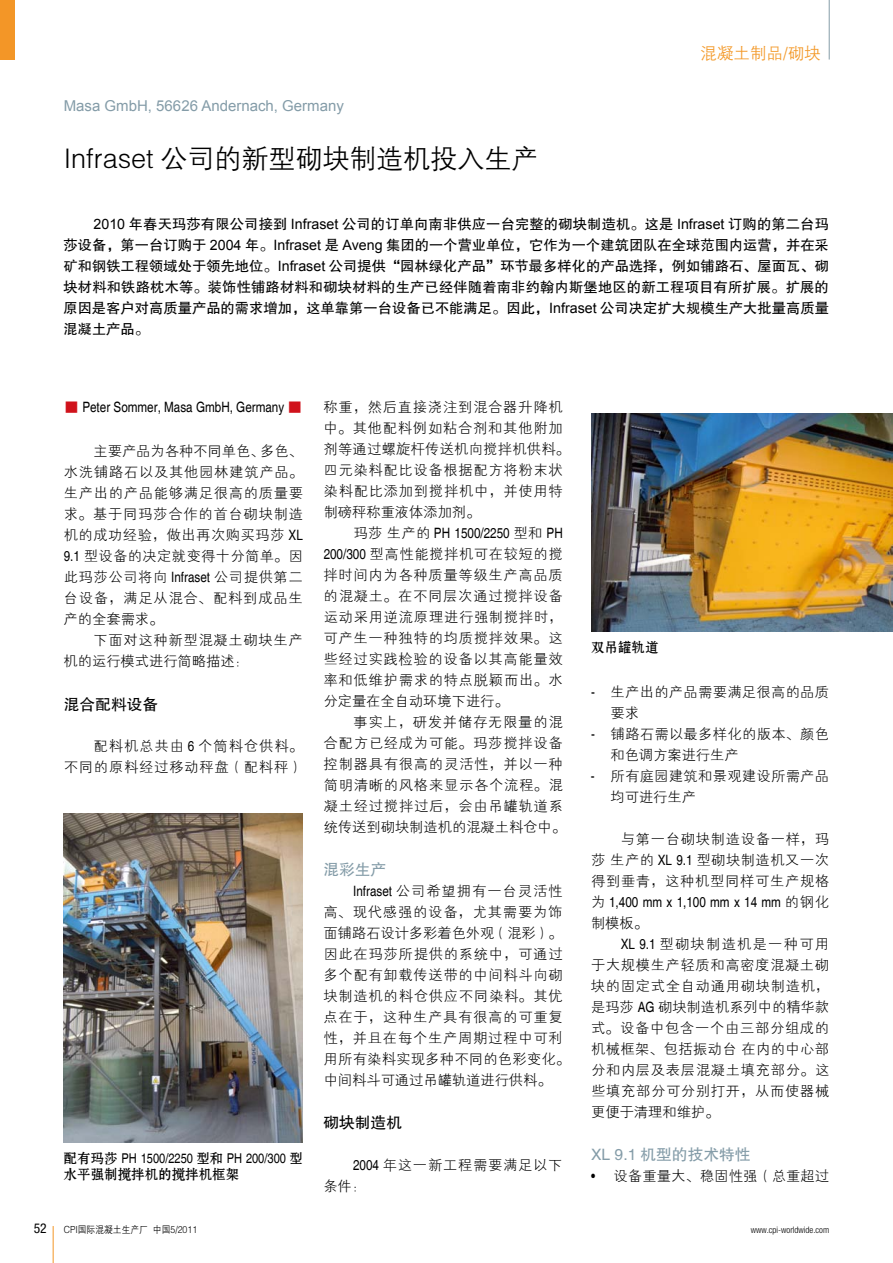
<style>
.page{position:relative;width:893px;height:1263px;background:#fff}
.page>*{position:absolute;margin:0;border:0;box-sizing:border-box;transform-origin:0 0}
.t1{font:27px "FZZDXJW GB1 0";color:#000}
.t2{font:16.5px "FZZDXJW GB1 0";color:#f39827}
.t3{font:15.75px "FZHTJW GB1 0";color:#849ca8}
.t4{font:15.75px "FZHTJW GB1 0";color:#000}
.t5{font:15px "Arial";color:#849ca8}
.t6{font:14.25px/21px "FZXH1 JW GB1 0";letter-spacing:.05em;color:#000}
.t7{font:14.25px/21px "FZHTJW GB1 0";letter-spacing:.005em;color:#000;text-align:justify}
.t8{font:condensed 14.25px "Helvetica";color:#000}
.t9{font:14.25px/21px "FZXH1 JW GB1 0";letter-spacing:.025em;color:#000}
.t10{font:14.25px "FZXH1 JW GB1 0";color:#000}
.t11{font:14.25px "FZXH1 JW GB1 0";letter-spacing:.09em;color:#000}
.t12{font:14.25px "FZXH1 JW GB1 0";letter-spacing:.03em;color:#000}
.t13{font:14.25px "FZXH1 JW GB1 0";letter-spacing:.01em;color:#000}
.t14{font:condensed 13.5px "Helvetica";color:#000}
.t15{font:13.5px "FZSHJW GB1 0";color:#000}
.t16{font:condensed 13.5px "Helvetica Neue LT Pro";color:#000}
.t17{font:9.75px "FZZDXJW GB1 0";color:#000;scale:.9 1}
.t18{font:300 condensed 9px "Helvetica Neue LT Pro";color:#000}
.s1{font-family:"Arial"}
.s2{font-family:"FZHTJW GB1 0";font-stretch:normal;color:#d0121b}
.s3{font-family:"Helvetica";font-stretch:condensed}
.s4{font-family:"FZSHJW GB1 0";font-stretch:normal}
.s5{font-family:"FZXH1 JW GB1 0";font-stretch:normal}
</style>
<div class="page">
<hr style="left:53px;top:1226px;width:1px;height:37px;background:#f39627">
<hr style="left:829px;top:0;width:1px;height:60px;background:#849ca8">
<div style="left:0;top:0;width:15px;height:60px;background:#f39627"></div>
<img style="left:64px;top:813px;width:239px;height:329px">
<img style="left:591px;top:414px;width:301px;height:217px">
<p class="t5" style="left:64px;top:96px;width:282px">Masa GmbH, 56626 Andernach, Germany</p>
<h1 class="t1" style="left:64px;top:144px;width:476px">Infraset 公司的新型砌块制造机投入生产</h1>
<p class="t2" style="left:701px;top:44px;width:122px">混凝土制品/砌块</p>
<p class="t7" style="left:63px;top:214px;width:767px;text-indent:30px"><span class="s1">2010</span> 年春天玛莎有限公司接到 <span class="s1">Infraset</span> 公司的订单向南非供应一台完整的砌块制造机。这是 <span class="s1">Infraset</span> 订购的第二台玛莎设备，第一台订购于 <span class="s1">2004</span> 年。<span class="s1">Infraset</span> 是 <span class="s1">Aveng</span> 集团的一个营业单位，它作为一个建筑团队在全球范围内运营，并在采矿和钢铁工程领域处于领先地位。<span class="s1">Infraset</span> 公司提供“园林绿化产品”环节最多样化的产品选择，例如铺路石、屋面瓦、砌块材料和铁路枕木等。装饰性铺路材料和砌块材料的生产已经伴随着南非约翰内斯堡地区的新工程项目有所扩展。扩展的原因是客户对高质量产品的需求增加，这单靠第一台设备已不能满足。因此，<span class="s1">Infraset</span> 公司决定扩大规模生产大批量高质量混凝土产品。</p>
<p class="t8" style="left:65px;top:399px;width:239px"><span class="s2">■</span> Peter Sommer, Masa GmbH, Germany <span class="s2">■</span></p>
<p class="t6" style="left:64px;top:441px;width:241px;text-align:justify;text-indent:30px">主要产品为各种不同单色、多色、水洗铺路石以及其他园林建筑产品。生产出的产品能够满足很高的质量要求。基于同玛莎合作的首台砌块制造机的成功经验，做出再次购买玛莎 <span class="s3">XL 9.1</span> 型设备的决定就变得十分简单。因此玛莎公司将向 <span class="s3">Infraset</span> 公司提供第二台设备，满足从混合、配料到成品生产的全套需求。</p>
<p class="t6" style="left:64px;top:630px;width:241px;text-indent:30px">下面对这种新型混凝土砌块生产机的运行模式进行简略描述：</p>
<p class="t4" style="left:64px;top:695px;width:96px">混合配料设备</p>
<p class="t6" style="left:64px;top:736px;width:241px;text-align:right">配料机总共由 <span class="s3">6</span> 个筒料仓供料。<br>不同的原料经过移动秤盘（配料秤）</p>
<p class="t14" style="left:64px;top:1150px;width:241px"><span class="s4">配有玛莎</span> PH 1500/2250 <span class="s4">型和</span> PH 200/300 <span class="s4">型</span></p>
<p class="t15" style="left:64px;top:1167px;width:177px">水平强制搅拌机的搅拌机框架</p>
<p class="t6" style="left:323px;top:397px;width:248px">称重，然后直接浇注到混合器升降机中。其他配料例如粘合剂和其他附加剂等通过螺旋杆传送机向搅拌机供料。四元染料配比设备根据配方将粉末状染料配比添加到搅拌机中，并使用特制磅秤称重液体添加剂。</p>
<p class="t8" style="left:353px;top:525px;width:211px"><span class="s5">玛莎生产的</span> PH 1500/2250 <span class="s5">型和</span> PH</p>
<p class="t6" style="left:323px;top:544px;width:241px;text-align:justify"><span class="s3">200/300</span> 型高性能搅拌机可在较短的搅拌时间内为各种质量等级生产高品质的混凝土。在不同层次通过搅拌设备运动采用逆流原理进行强制搅拌时，可产生一种独特的均质搅拌效果。这些经过实践检验的设备以其高能量效率和低维护需求的特点脱颖而出。水分定量在全自动环境下进行。</p>
<p class="t6" style="left:324px;top:712px;width:244px;text-indent:30px">事实上，研发并储存无限量的混合配方已经成为可能。玛莎搅拌设备控制器具有很高的灵活性，并以一种简明清晰的风格来显示各个流程。混凝土经过搅拌过后，会由吊罐轨道系统传送到砌块制造机的混凝土料仓中。</p>
<p class="t3" style="left:323px;top:861px;width:65px">混彩生产</p>
<p class="t6" style="left:323px;top:881px;width:248px;text-indent:30px"><span class="s3">Infraset</span> 公司希望拥有一台灵活性高、现代感强的设备，尤其需要为饰面铺路石设计多彩着色外观（混彩）。因此在玛莎所提供的系统中，可通过多个配有卸载传送带的中间料斗向砌块制造机的料仓供应不同染料。其优点在于，这种生产具有很高的可重复性，并且在每个生产周期过程中可利用所有染料实现多种不同的色彩变化。中间料斗可通过吊罐轨道进行供料。</p>
<p class="t4" style="left:323px;top:1114px;width:80px">砌块制造机</p>
<p class="t6" style="left:323px;top:1154px;width:241px;text-indent:30px"><span class="s3">2004</span> 年这一新工程需要满足以下条件：</p>
<p class="t15" style="left:591px;top:640px;width:69px">双吊罐轨道</p>
<p class="t9" style="left:610px;top:682px;width:220px;text-indent:-19px"><span class="s3">-</span> 生产出的产品需要满足很高的品质要求</p>
<p class="t9" style="left:610px;top:724px;width:220px;text-indent:-19px"><span class="s3">-</span> 铺路石需以最多样化的版本、颜色和色调方案进行生产</p>
<p class="t9" style="left:610px;top:766px;width:220px;text-indent:-20px"><span class="s3">-</span> 所有庭园建筑和景观建设所需产品均可进行生产</p>
<p class="t6" style="left:591px;top:829px;width:240px;text-align:justify;text-indent:30px">与第一台砌块制造设备一样，玛莎生产的 <span class="s3">XL 9.1</span> 型砌块制造机又一次得到垂青，这种机型同样可生产规格</p>
<p class="t8" style="left:591px;top:893px;width:240px"><span class="s5">为</span> 1,400 mm x 1,100 mm x 14 mm <span class="s5">的钢化</span></p>
<p class="t6" style="left:591px;top:913px;width:58px">制模板。</p>
<p class="t11" style="left:621px;top:936px;width:210px"><span class="s3">XL 9.1</span> 型砌块制造机是一种可用</p>
<p class="t6" style="left:591px;top:955px;width:240px">于大规模生产轻质和高密度混凝土砌</p>
<p class="t6" style="left:591px;top:976px;width:240px">块的固定式全自动通用砌块制造机，</p>
<p class="t10" style="left:591px;top:999px;width:240px">是玛莎 <span class="s3">AG</span> 砌块制造机系列中的精华款</p>
<p class="t6" style="left:591px;top:1018px;width:240px">式。设备中包含一个由三部分组成的</p>
<p class="t12" style="left:591px;top:1041px;width:240px">机械框架、包括振动台在内的中心部</p>
<p class="t6" style="left:591px;top:1060px;width:240px">分和内层及表层混凝土填充部分。这</p>
<p class="t6" style="left:591px;top:1081px;width:240px">些填充部分可分别打开，从而使器械</p>
<p class="t10" style="left:591px;top:1104px;width:130px">更便于清理和维护。</p>
<p class="t3" style="left:591px;top:1146px;width:161px">XL 9.1 机型的技术特性</p>
<p class="t13" style="left:591px;top:1168px;width:240px"><span class="s3">•</span> 设备重量大、稳固性强（总重超过</p>
<p class="t16" style="left:34px;top:1220px;width:14px">52</p>
<p class="t17" style="left:64px;top:1224px;width:150px">CPI国际混凝土生产厂 中国5/2011</p>
<p class="t18" style="left:751px;top:1225px;width:80px">www.cpi-worldwide.com</p>
</div>
